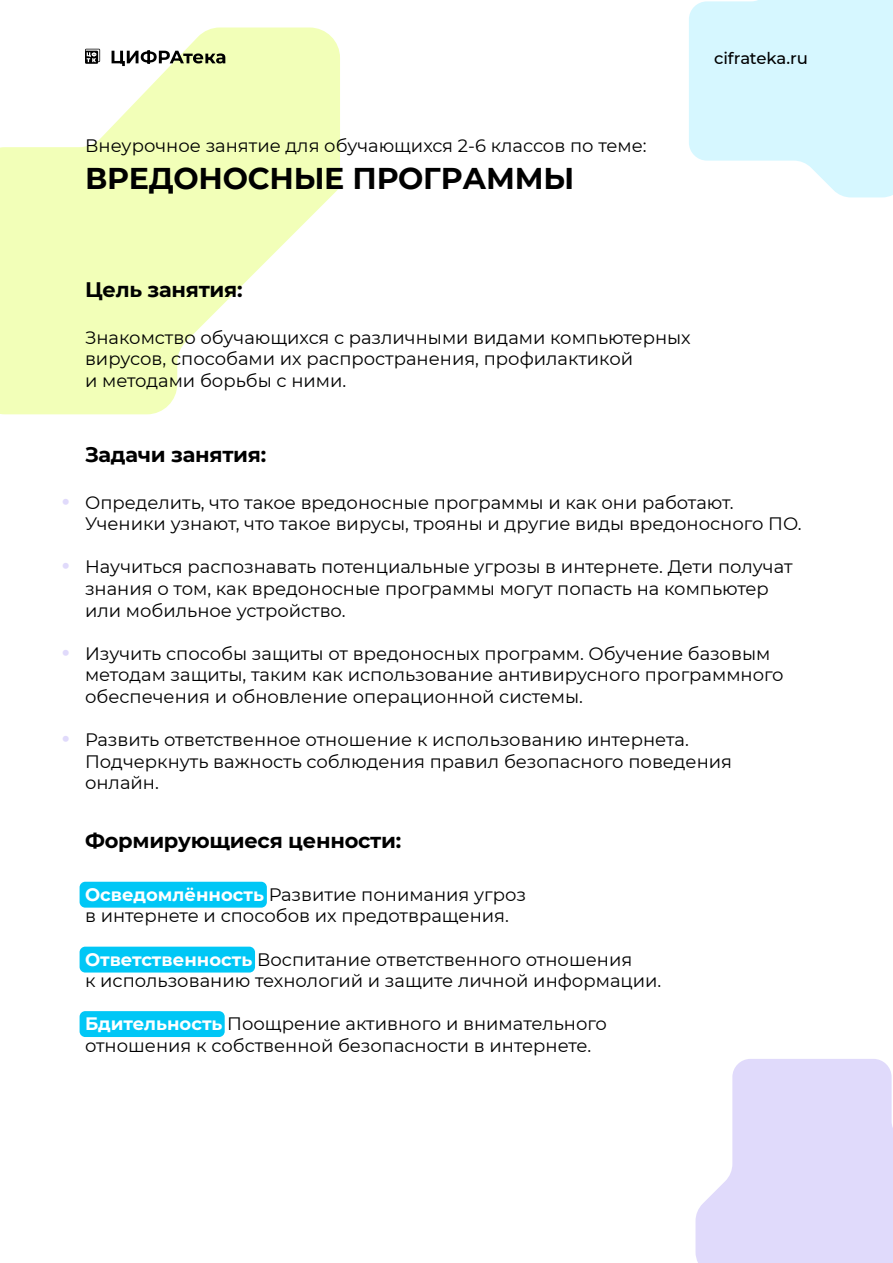
<style>
.page{position:relative;width:893px;height:1263px;background:#fff}
.page>*{position:absolute;margin:0;border:0;box-sizing:border-box;transform-origin:0 0}
.t1{font:700 30px "Montserrat";letter-spacing:-.005em;color:#000}
.t2{font:700 21px "Montserrat";letter-spacing:-.015em;color:#000}
.t3{font:18px/21.6px "Montserrat";color:#000}
.t4{font:900 18px "Montserrat";color:#e0dafb}
.t5{font:500 16.5px "Montserrat";letter-spacing:-.01em;color:#000}
.s1{font-weight:700;color:#fff}
</style>
<div class="page">
<svg style="left:689px;top:0;width:204px;height:197px;background:#dbf8ff"></svg>
<svg style="left:0;top:28px;width:340px;height:386px;fill:#f2ffb8"></svg>
<svg style="left:85px;top:49px;width:15px;height:15px"></svg>
<svg style="left:112px;top:50px;width:113px;height:16px"></svg>
<div style="left:80px;top:882px;width:187px;height:26px;background:#00c7f6;border-radius:6px"></div>
<div style="left:80px;top:1011px;width:145px;height:26px;background:#00c7f6;border-radius:6px"></div>
<div style="left:80px;top:947px;width:175px;height:25px;background:#00c7f6;border-radius:6px"></div>
<svg style="left:695px;top:1059px;width:198px;height:204px;background:#e4defb"></svg>
<p class="t3" style="left:85px;top:134px;width:563px">Внеурочное занятие для обучающихся 2-6 классов по теме:</p>
<h1 class="t1" style="left:85px;top:157px;width:491px">ВРЕДОНОСНЫЕ ПРОГРАММЫ</h1>
<p class="t5" style="left:714px;top:46px;width:95px">cifrateka.ru</p>
<p class="t2" style="left:85px;top:274px;width:159px">Цель занятия:</p>
<p class="t3" style="left:85px;top:326px;width:607px">Знакомство обучающихся с различными видами компьютерных вирусов, способами их распространения, профилактикой<br>и методами борьбы с ними.</p>
<p class="t4" style="left:62px;top:487px;width:9px">•</p>
<p class="t4" style="left:62px;top:551px;width:9px">•</p>
<p class="t4" style="left:62px;top:638px;width:9px">•</p>
<p class="t4" style="left:62px;top:724px;width:9px">•</p>
<p class="t2" style="left:85px;top:439px;width:183px">Задачи занятия:</p>
<p class="t3" style="left:85px;top:491px;width:718px">Определить, что такое вредоносные программы и как они работают.<br>Ученики узнают, что такое вирусы, трояны и другие виды вредоносного ПО.</p>
<p class="t3" style="left:85px;top:556px;width:709px">Научиться распознавать потенциальные угрозы в интернете. Дети получат знания о том, как вредоносные программы могут попасть на компьютер или мобильное устройство.</p>
<p class="t3" style="left:85px;top:642px;width:700px">Изучить способы защиты от вредоносных программ. Обучение базовым методам защиты, таким как использование антивирусного программного обеспечения и обновление операционной системы.</p>
<p class="t3" style="left:85px;top:728px;width:649px">Развить ответственное отношение к использованию интернета.<br>Подчеркнуть важность соблюдения правил безопасного поведения онлайн.</p>
<p class="t2" style="left:85px;top:825px;width:318px">Формирующиеся ценности:</p>
<p class="t3" style="left:85px;top:883px;width:443px"><span class="s1">Осведомлённость</span> Развитие понимания угроз в интернете и способов их предотвращения.</p>
<p class="t3" style="left:85px;top:948px;width:578px"><span class="s1">Ответственность</span> Воспитание ответственного отношения<br>к использованию технологий и защите личной информации.</p>
<p class="t3" style="left:85px;top:1012px;width:523px"><span class="s1">Бдительность</span> Поощрение активного и внимательного отношения к собственной безопасности в интернете.</p>
</div>
